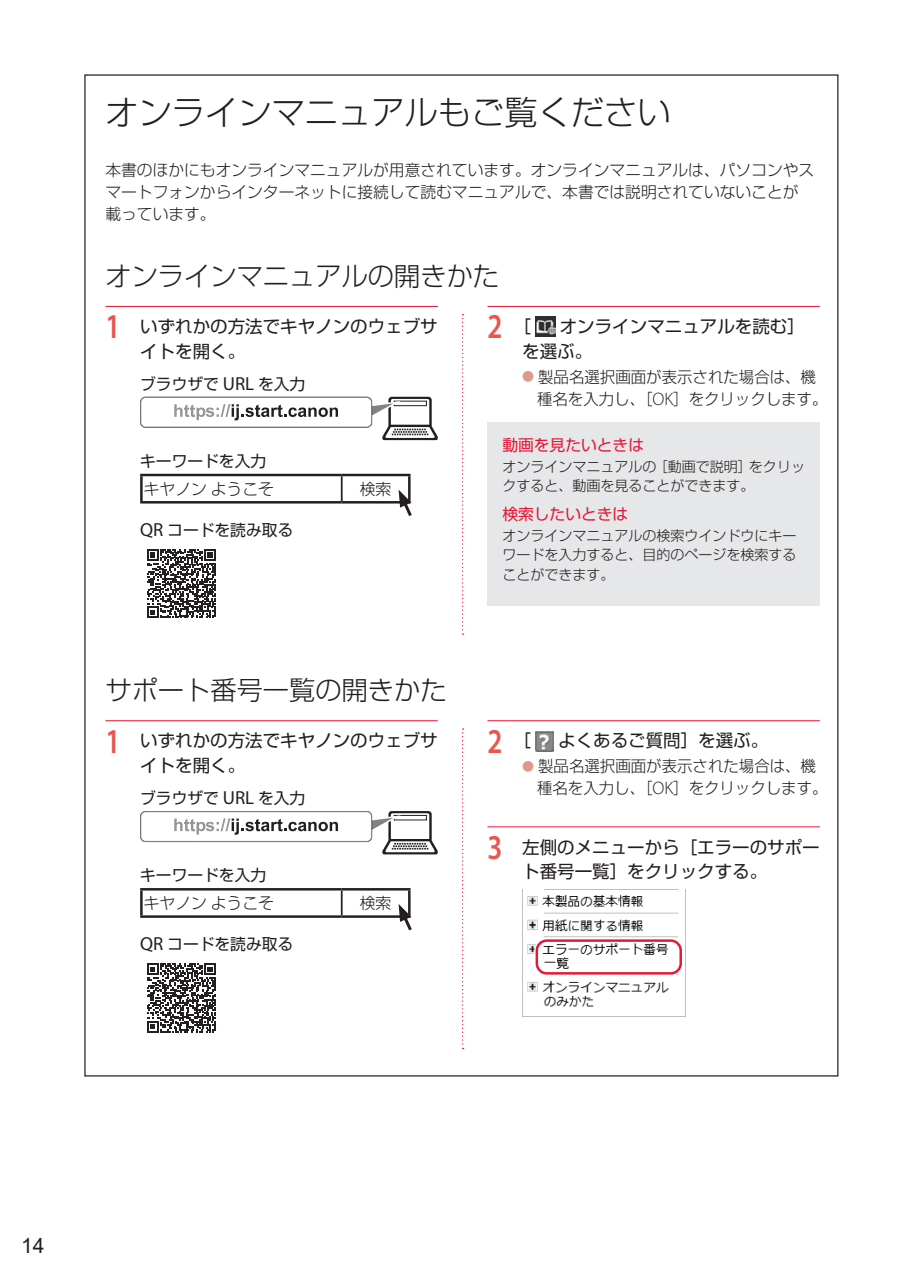
<style>
.page{position:relative;width:903px;height:1275px;background:#fff}
.page>*{position:absolute;margin:0;border:0;box-sizing:border-box;transform-origin:0 0}
.t1{font:600 35px "Myriad Pro";color:#e95652;scale:.8 1}
.t2{font:300 33.25px "Shin Go Pro";color:#231f20}
.t3{font:300 26.25px "Shin Go Pro";color:#231f20}
.t4{font:21px "Arial";color:#231f20}
.t5{font:17.5px/24.8px "Shin Go Pro";color:#231f20}
.t6{font:300 15.75px/22.1px "Shin Go Pro";color:#231f20}
.t7{font:15.75px "Shin Go Pro";color:#231f20}
.t8{font:15.75px "Shin Go Pro";color:#e51836}
.t9{font:300 14px/19.6px "Shin Go Pro";color:#231f20}
.s1{font-family:"Myriad Pro";font-weight:600;font-size:35px;color:#e95652}
.s2{font-family:"Myriad Pro";font-size:18.9px}
.s3{font-family:"Shin Go Pro";font-weight:400;font-size:17.5px;color:#231f20}
.s4{font-weight:400;font-size:12.25px;color:#de998b}
.s5{font-family:"Myriad Pro";font-size:18.03px}
</style>
<div class="page">
<hr style="left:105px;top:306px;width:333px;height:1px;background:#e51836">
<svg style="left:369px;top:397px;width:69px;height:43px"></svg>
<div style="left:140px;top:397px;width:232px;height:31px;border:1px solid #231f20;border-radius:5px"></div>
<div style="left:141px;top:397px;width:230px;height:30px;background:#fff;border-radius:5px"></div>
<div style="left:141px;top:397px;width:231px;height:30px;border:1px solid #808285;border-radius:5px"></div>
<svg style="left:174px;top:404px;width:164px;height:16px"></svg>
<hr style="left:140px;top:474px;width:202px;height:2px;background:#231f20">
<hr style="left:140px;top:476px;width:3px;height:25px;background:#231f20">
<hr style="left:342px;top:474px;width:68px;height:2px;background:#231f20">
<hr style="left:140px;top:501px;width:202px;height:2px;background:#231f20">
<svg style="left:141px;top:475px;width:271px;height:41px"></svg>
<svg style="left:147px;top:549px;width:69px;height:69px"></svg>
<hr style="left:487px;top:306px;width:333px;height:1px;background:#e51836">
<img style="left:535px;top:316px;width:20px;height:20px">
<div style="left:487px;top:423px;width:333px;height:183px;background:#e6e7e9"></div>
<svg style="left:462px;top:314px;width:2px;height:321px"></svg>
<hr style="left:105px;top:720px;width:333px;height:1px;background:#e51836">
<svg style="left:354px;top:811px;width:84px;height:43px"></svg>
<div style="left:141px;top:812px;width:230px;height:29px;background:#fff;border-radius:5px"></div>
<div style="left:141px;top:811px;width:231px;height:31px;border:1px solid #808285;border-radius:5px"></div>
<svg style="left:174px;top:818px;width:164px;height:17px"></svg>
<hr style="left:140px;top:888px;width:202px;height:2px;background:#231f20">
<hr style="left:140px;top:890px;width:3px;height:25px;background:#231f20">
<hr style="left:342px;top:888px;width:68px;height:2px;background:#231f20">
<hr style="left:140px;top:915px;width:202px;height:3px;background:#231f20">
<svg style="left:141px;top:889px;width:271px;height:42px"></svg>
<svg style="left:147px;top:963px;width:69px;height:70px"></svg>
<hr style="left:487px;top:720px;width:333px;height:1px;background:#e51836">
<hr style="left:487px;top:826px;width:333px;height:1px;background:#e51836">
<img style="left:535px;top:732px;width:19px;height:19px">
<img style="left:522px;top:889px;width:164px;height:128px">
<div style="left:534px;top:938px;width:149px;height:38px;border:5px solid #fff;border-radius:10px"></div>
<div style="left:536px;top:939px;width:146px;height:36px;border:2px solid #e51836;border-radius:10px"></div>
<svg style="left:462px;top:728px;width:2px;height:321px"></svg>
<h2 class="t2" style="left:105px;top:85px;width:567px">オンラインマニュアルもご覧ください</h2>
<p class="t6" style="left:105px;top:157px;width:710px">本書のほかにもオンラインマニュアルが用意されています。オンラインマニュアルは、パソコンやスマートフォンからインターネットに接続して読むマニュアルで、本書では説明されていないことが載っています。</p>
<h3 class="t3" style="left:105px;top:254px;width:395px">オンラインマニュアルの開きかた</h3>
<p class="t5" style="left:140px;top:312px;width:299px;text-indent:-35px"><span class="s1">1</span> いずれかの方法でキヤノンのウェブサイトを開く。</p>
<p class="t7" style="left:140px;top:371px;width:167px">ブラウザで <span class="s2">URL</span> を入力</p>
<h1 class="t1" style="left:487px;top:304px;width:56px">2 <span class="s3">［</span></h1>
<p class="t5" style="left:522px;top:312px;width:284px;text-indent:38px">オンラインマニュアルを読む］を選ぶ。</p>
<p class="t6" style="left:537px;top:364px;width:292px;text-indent:-15px"><span class="s4">●</span> 製品名選択画面が表示された場合は、機種名を入力し、［<span class="s5">OK</span>］をクリックします。</p>
<p class="t8" style="left:502px;top:432px;width:143px">動画を見たいときは</p>
<p class="t9" style="left:502px;top:455px;width:304px">オンラインマニュアルの［動画で説明］をクリックすると、動画を見ることができます。</p>
<p class="t8" style="left:502px;top:501px;width:127px">検索したいときは</p>
<p class="t9" style="left:502px;top:524px;width:295px;text-align:justify">オンラインマニュアルの検索ウインドウにキーワードを入力すると、目的のページを検索することができます。</p>
<p class="t7" style="left:140px;top:448px;width:127px">キーワードを入力</p>
<p class="t6" style="left:144px;top:476px;width:131px">キヤノンようこそ</p>
<p class="t6" style="left:360px;top:476px;width:33px">検索</p>
<p class="t7" style="left:140px;top:517px;width:155px"><span class="s2">QR</span> コードを読み取る</p>
<h3 class="t3" style="left:105px;top:669px;width:343px">サポート番号一覧の開きかた</h3>
<p class="t5" style="left:140px;top:726px;width:299px;text-indent:-35px"><span class="s1">1</span> いずれかの方法でキヤノンのウェブサイトを開く。</p>
<p class="t7" style="left:140px;top:785px;width:167px">ブラウザで <span class="s2">URL</span> を入力</p>
<p class="t7" style="left:140px;top:862px;width:127px">キーワードを入力</p>
<p class="t6" style="left:144px;top:890px;width:131px">キヤノンようこそ</p>
<p class="t6" style="left:360px;top:890px;width:33px">検索</p>
<p class="t7" style="left:140px;top:931px;width:155px"><span class="s2">QR</span> コードを読み取る</p>
<h1 class="t1" style="left:487px;top:719px;width:56px">2 <span class="s3">［</span></h1>
<p class="t5" style="left:558px;top:726px;width:211px">よくあるご質問］を選ぶ。</p>
<p class="t6" style="left:537px;top:753px;width:292px;text-indent:-15px"><span class="s4">●</span> 製品名選択画面が表示された場合は、機種名を入力し、［<span class="s5">OK</span>］をクリックします。</p>
<p class="t5" style="left:522px;top:832px;width:299px;text-indent:-35px"><span class="s1">3</span> 左側のメニューから［エラーのサポート番号一覧］をクリックする。</p>
<h3 class="t4" style="left:21px;top:1231px;width:25px">14</h3>
</div>
